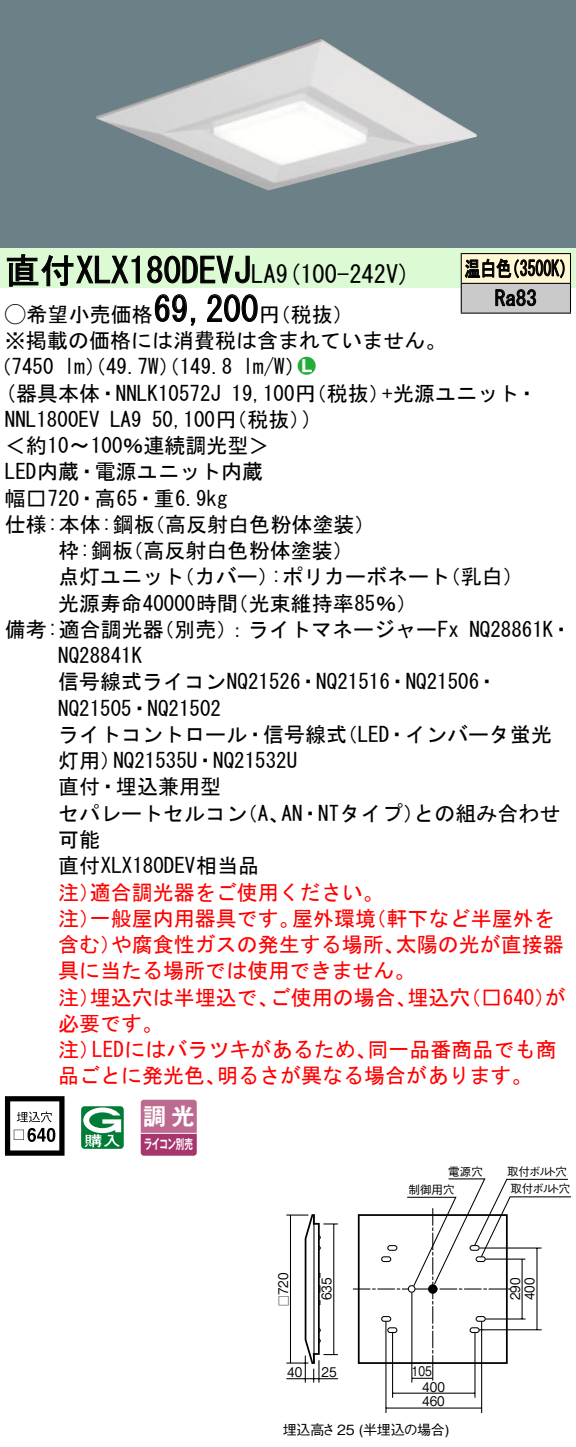
<style>
.page{position:relative;width:576px;height:1447px;background:#fff}
.page>*{position:absolute;margin:0;border:0;box-sizing:border-box;transform-origin:0 0}
.t1{font:35px "MS Gothic";color:#000}
.t2{font:24.5px "MS Gothic";color:#000}
.t3{font:23.1px "Gothic MB101 Pro De Bold 90 pv RKSJ H";color:#fff}
.t4{font:21px/26.2px "MS Gothic";color:#000}
.t5{font:21px/26.2px "MS Gothic";color:#f00}
.t6{font:21px/29.8px "MS Gothic";color:#000;scale:.75 1}
.t7{font:21px "Ford Classification 1";color:#23ac38}
.t8{font:14px "Gothic BBB Pro Medium 90 pv RKSJ H";letter-spacing:-.02em;color:#000}
.t9{font:13.3px "Gothic BBB Pro Medium 90 pv RKSJ H";color:#000;scale:.9 1}
.t10{font:13.3px "Gothic MB101 Pro De Bold 90 pv RKSJ H";letter-spacing:-.05em;color:#fff;scale:.65 1}
.t11{font:13.3px "Gothic BBB Pro Medium 90 pv RKSJ H";color:#000;scale:.8 1}
.t12{font:11.55px/17.5px "Gothic BBB Pro Medium 90 pv RKSJ H";letter-spacing:-.14em;color:#000}
.t13{font:11.55px/18.6px "Gothic BBB Pro Medium 90 pv RKSJ H";letter-spacing:-.08em;color:#000}
.t14{font:11.55px "Gothic BBB Pro Medium 90 pv RKSJ H";letter-spacing:-.08em;color:#000;scale:.9 1}
.s1{font-size:24.5px}
.s2{font-family:"Ford Classification 1"}
.s3{color:#fff}
</style>
<div class="page">
<div style="left:0;top:0;width:575px;height:248px;background:#6c8087"></div>
<img style="left:96px;top:38px;width:380px;height:152px">
<div style="left:0;top:248px;width:575px;height:40px;background:#dcfad4"></div>
<svg style="left:6px;top:254px;width:134px;height:33px"></svg>
<svg style="left:147px;top:255px;width:103px;height:29px"></svg>
<svg style="left:154px;top:294px;width:42px;height:32px"></svg>
<svg style="left:207px;top:294px;width:51px;height:28px"></svg>
<svg style="left:5px;top:1096px;width:59px;height:59px"></svg>
<svg style="left:47px;top:1128px;width:8px;height:14px"></svg>
<svg style="left:81px;top:1106px;width:43px;height:43px"></svg>
<svg style="left:140px;top:1099px;width:56px;height:56px;background:#b55a85"></svg>
<hr style="left:141px;top:1132px;width:55px;height:2px;background:#fff">
<div style="left:461px;top:254px;width:109px;height:29px;background:#fff6d2"></div>
<div style="left:461px;top:283px;width:109px;height:30px;background:#cacaca"></div>
<hr style="left:460px;top:253px;width:110px;height:1px;background:#000">
<hr style="left:569px;top:254px;width:2px;height:29px;background:#000">
<hr style="left:460px;top:283px;width:110px;height:1px;background:#000">
<hr style="left:569px;top:284px;width:2px;height:29px;background:#000">
<hr style="left:460px;top:312px;width:110px;height:2px;background:#000">
<svg style="left:460px;top:254px;width:104px;height:59px"></svg>
<hr style="left:385px;top:1321px;width:1px;height:92px;background:#000">
<hr style="left:392px;top:1332px;width:1px;height:65px;background:#000">
<hr style="left:481px;top:1321px;width:1px;height:92px;background:#000">
<hr style="left:474px;top:1332px;width:1px;height:65px;background:#000">
<hr style="left:392px;top:1392px;width:83px;height:1px;background:#000">
<hr style="left:386px;top:1407px;width:95px;height:1px;background:#000">
<svg style="left:286px;top:1178px;width:284px;height:204px"></svg>
<hr style="left:313px;top:1215px;width:1px;height:148px;background:#000">
<h1 class="t1" style="left:5px;top:253px;width:272px">直付XLX180DEVJ<span class="s1">LA</span></h1>
<p class="t4" style="left:259px;top:301px;width:96px">（円税抜(</p>
<p class="t2" style="left:276px;top:262px;width:136px">(9 100-242 (V</p>
<h1 class="t1" style="left:153px;top:292px;width:106px">69,200</h1>
<p class="t4" style="left:5px;top:301px;width:442px"><span class="s2">A</span>希望小売価格<br>※掲載の価格には消費税は含まれていません。</p>
<p class="t7" style="left:298px;top:356px;width:19px">2<span class="s3">7</span></p>
<p class="t4" style="left:243px;top:354px;width:64px">l m (W/</p>
<p class="t4" style="left:-9px;top:354px;width:65px">（7450</p>
<p class="t4" style="left:64px;top:354px;width:169px">lm）（49.7 ）（W 149.8</p>
<p class="t6" style="left:494px;top:254px;width:57px;text-indent:-30px">温白色<br>Ra83</p>
<p class="t6" style="left:504px;top:254px;width:96px">（3500 (K</p>
<p class="t4" style="left:5px;top:380px;width:217px">(器具本体・NNLK10572J</p>
<p class="t4" style="left:231px;top:380px;width:160px">19,100 （円税抜）</p>
<p class="t4" style="left:382px;top:380px;width:157px">+光源ユニット・</p>
<p class="t4" style="left:152px;top:406px;width:160px">50,100 （円税抜(</p>
<p class="t4" style="left:302px;top:406px;width:12px">(</p>
<p class="t4" style="left:5px;top:406px;width:96px">NNL1800EV</p>
<p class="t4" style="left:5px;top:432px;width:266px">＜約10〜100％連続調光型&lt;</p>
<p class="t4" style="left:5px;top:459px;width:259px">LED内蔵・電源ユニット内蔵</p>
<p class="t4" style="left:5px;top:485px;width:224px">幅□720・高65・重6.9kg</p>
<p class="t4" style="left:144px;top:511px;width:233px">（高反射白色粉体塗装(</p>
<p class="t4" style="left:110px;top:406px;width:33px">LA9</p>
<p class="t4" style="left:122px;top:511px;width:232px;text-indent:-117px">仕様:本体:鋼板<br>（高反射白色粉体塗装(</p>
<p class="t4" style="left:58px;top:537px;width:76px">枠:鋼板</p>
<p class="t4" style="left:174px;top:564px;width:106px">（カバー）</p>
<p class="t4" style="left:58px;top:564px;width:127px">点灯ユニット</p>
<p class="t4" style="left:271px;top:564px;width:181px">:ポリカーボネート</p>
<p class="t4" style="left:439px;top:564px;width:85px">（乳白(</p>
<p class="t4" style="left:58px;top:590px;width:181px">光源寿命40000時間</p>
<p class="t4" style="left:227px;top:590px;width:191px">（光束維持率85％(</p>
<p class="t4" style="left:153px;top:616px;width:307px">（別売：）ライトマネージャーFx</p>
<p class="t4" style="left:5px;top:616px;width:160px">備考:適合調光器</p>
<p class="t4" style="left:58px;top:642px;width:85px">NQ28841K</p>
<p class="t4" style="left:58px;top:669px;width:441px">信号線式ライコンNQ21526・NQ21516・NQ21506・</p>
<p class="t4" style="left:58px;top:695px;width:164px">NQ21505・NQ21502</p>
<p class="t4" style="left:336px;top:721px;width:217px">（LED・インバータ蛍光</p>
<p class="t4" style="left:469px;top:616px;width:104px">NQ28861 ・K</p>
<p class="t4" style="left:58px;top:721px;width:290px;text-align:center">ライトコントロール・信号線式<br>NQ21535 ・U NQ21532U</p>
<p class="t4" style="left:58px;top:747px;width:164px">灯用）<br>直付・埋込兼用型</p>
<p class="t4" style="left:281px;top:800px;width:144px">AN・NTタイプ）</p>
<p class="t4" style="left:413px;top:800px;width:148px">との組み合わせ</p>
<p class="t4" style="left:58px;top:800px;width:202px">セパレートセルコン可能<br>直付XLX180DEV相当品</p>
<p class="t5" style="left:90px;top:879px;width:295px">適合調光器をご使用ください。</p>
<p class="t4" style="left:237px;top:800px;width:54px">（、A</p>
<p class="t5" style="left:58px;top:879px;width:43px">注）</p>
<p class="t5" style="left:90px;top:905px;width:211px">一般屋内用器具です。</p>
<p class="t5" style="left:292px;top:905px;width:85px">屋外環境</p>
<p class="t5" style="left:365px;top:905px;width:190px">（軒下など半屋外を</p>
<p class="t5" style="left:58px;top:905px;width:43px">注）</p>
<p class="t5" style="left:111px;top:931px;width:295px">や腐食性ガスの発生する場所、</p>
<p class="t5" style="left:395px;top:931px;width:170px">太陽の光が直接器</p>
<p class="t5" style="left:58px;top:931px;width:358px">含む）<br>具に当たる場所では使用できません。</p>
<p class="t5" style="left:58px;top:984px;width:106px">注）<br>必要です。</p>
<p class="t5" style="left:90px;top:984px;width:190px">埋込穴は半埋込で、</p>
<p class="t5" style="left:269px;top:984px;width:148px">ご使用の場合、</p>
<p class="t5" style="left:460px;top:984px;width:107px">（□640 が）</p>
<p class="t5" style="left:407px;top:984px;width:64px">埋込穴</p>
<p class="t5" style="left:92px;top:1036px;width:286px">LEDにはバラツキがあるため、</p>
<p class="t5" style="left:367px;top:1036px;width:190px">同一品番商品でも商</p>
<p class="t5" style="left:58px;top:1036px;width:43px">注）</p>
<p class="t5" style="left:58px;top:1062px;width:169px">品ごとに発光色、</p>
<p class="t5" style="left:217px;top:1062px;width:317px">明るさが異なる場合があります。</p>
<p class="t3" style="left:143px;top:1097px;width:53px">調光</p>
<p class="t10" style="left:144px;top:1133px;width:77px">ライコン別売</p>
<p class="t13" style="left:408px;top:1160px;width:76px;text-indent:40px">電源穴制御用穴</p>
<p class="t12" style="left:507px;top:1161px;width:65px">取付ボルト穴取付ボルト穴</p>
<p class="t9" style="left:272px;top:1295px;width:27px;rotate:-90deg">720</p>
<p class="t9" style="left:518px;top:1300px;width:27px;rotate:-90deg">400</p>
<p class="t9" style="left:316px;top:1300px;width:27px;rotate:-90deg">635</p>
<p class="t9" style="left:504px;top:1300px;width:27px;rotate:-90deg">290</p>
<p class="t14" style="left:274px;top:1305px;width:13px;rotate:-90deg">□</p>
<p class="t9" style="left:287px;top:1361px;width:18px">40</p>
<p class="t9" style="left:321px;top:1361px;width:18px">25</p>
<p class="t11" style="left:411px;top:1360px;width:27px">105</p>
<p class="t9" style="left:422px;top:1376px;width:27px">400</p>
<p class="t9" style="left:422px;top:1390px;width:27px">460</p>
<p class="t8" style="left:283px;top:1418px;width:168px">埋込高さ25 (半埋込の場合(</p>
</div>
